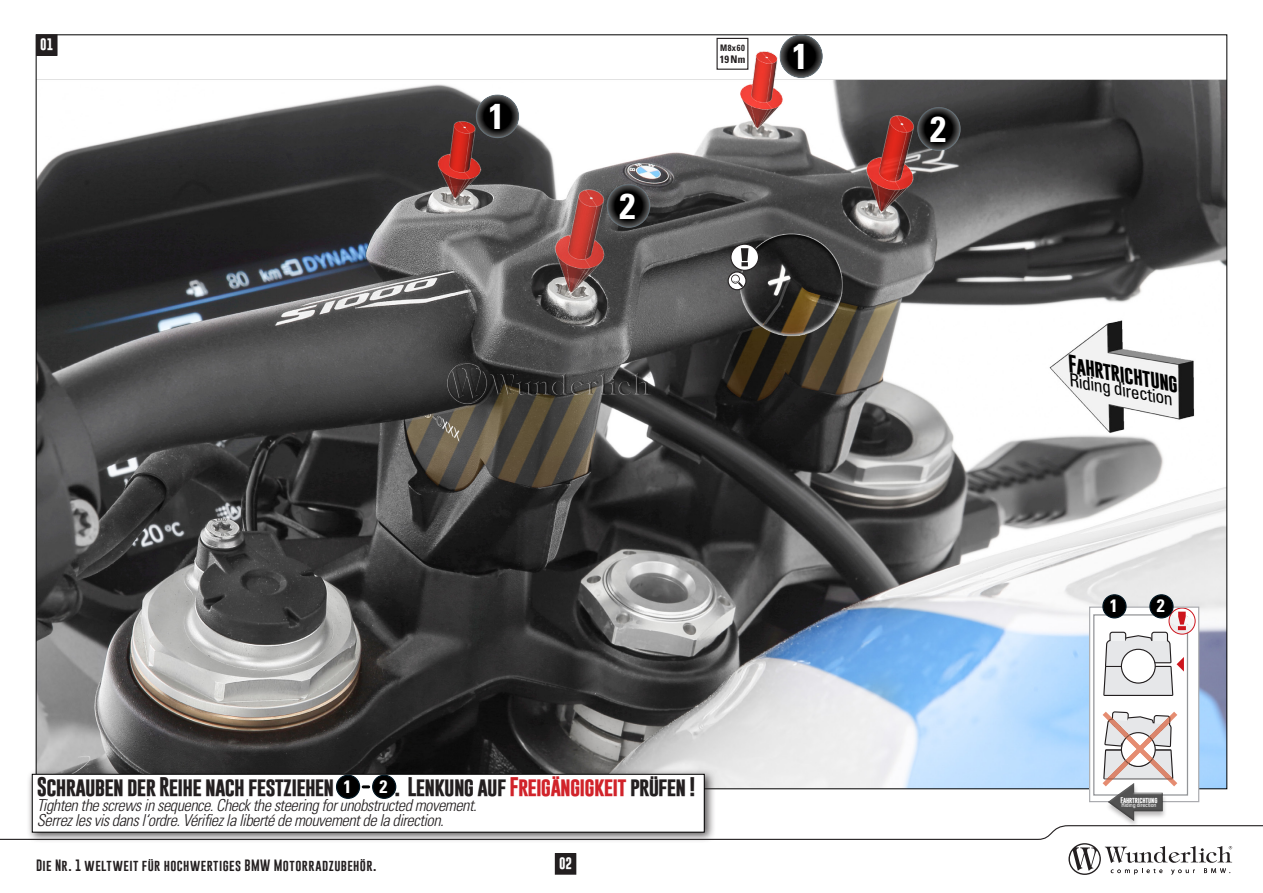
<style>
.page{position:relative;width:1263px;height:893px;background:#fff}
.page>*{position:absolute;margin:0;border:0;box-sizing:border-box;transform-origin:0 0}
.BU{font:700 condensed 36px "Univers LT Std";color:#fff}
.t1{font:700 19.5px "Gobold";letter-spacing:-.04em;color:#231f20}
.BU-2{font:italic condensed 18px "Univers LT Std";color:#000}
.BU-3{font:italic 700 18px "Gobold";color:#000}
.BU-4{font:700 condensed 18px "Univers LT Std";color:#fff}
.t2{font:italic 300 condensed 16.5px "Univers LT Std";letter-spacing:-.03em;color:#231f20}
.t3{font:12px "Gobold";letter-spacing:.035em;color:#231f20}
.t4{font:700 12px "Gobold";color:#fff}
.t5{font:700 condensed 10.5px "Univers LT Std";color:#231f20}
.t6{font:700 condensed 9px "Univers LT Std";letter-spacing:.05em;color:#231f20;scale:.95 1}
.BU-5{font:condensed 6px "Univers LT Std";letter-spacing:-.035em;color:#fff}
.BU-6{font:700 6px "Gobold";letter-spacing:-.035em;color:#fff}
.s1{color:#d1232a}
</style>
<div class="page">
<svg style="left:0;top:825px;width:1263px;height:50px"></svg>
<img style="left:38px;top:36px;width:1187px;height:751px">
<div style="left:555px;top:854px;width:21px;height:20px;background:#231f20"></div>
<div style="left:555px;top:853px;width:21px;height:21px;border:1px solid #231f20"></div>
<div style="left:475px;top:92px;width:46px;height:47px;background:#fff;opacity:.91"></div>
<div style="left:778px;top:32px;width:47px;height:47px;background:#fff;opacity:.91"></div>
<div style="left:605px;top:182px;width:47px;height:46px;background:#fff;opacity:.91"></div>
<div style="left:916px;top:105px;width:46px;height:46px;background:#fff;opacity:.91"></div>
<div style="left:27px;top:768px;width:689px;height:75px;background:#231f20;opacity:.75"></div>
<div style="left:32px;top:774px;width:672px;height:58px;background:#fff"></div>
<div style="left:32px;top:774px;width:673px;height:58px;border:1px solid #000"></div>
<div style="left:731px;top:244px;width:27px;height:26px;background:#fff;border-radius:50%"></div>
<div style="left:730px;top:244px;width:29px;height:27px;border:1px solid #231f20;border-radius:50%"></div>
<svg style="left:741px;top:248px;width:7px;height:18px"></svg>
<svg style="left:728px;top:272px;width:18px;height:18px"></svg>
<div style="left:728px;top:271px;width:18px;height:19px;border:1px solid #231f20;border-radius:50%"></div>
<svg style="left:731px;top:275px;width:12px;height:12px"></svg>
<div style="left:37px;top:35px;width:20px;height:20px;background:#231f20"></div>
<div style="left:36px;top:34px;width:21px;height:22px;border:1px solid #231f20"></div>
<svg style="left:363px;top:785px;width:6px;height:3px"></svg>
<div style="left:716px;top:38px;width:32px;height:32px;border:1px solid #231f20"></div>
<img style="left:447px;top:363px;width:206px;height:41px">
<div style="left:337px;top:775px;width:23px;height:23px;background:#000;border-radius:50%"></div>
<div style="left:336px;top:775px;width:24px;height:24px;border:1px solid #011622;border-radius:50%"></div>
<svg style="left:1092px;top:609px;width:105px;height:178px"></svg>
<div style="left:1089px;top:607px;width:110px;height:195px;border:1px solid #a8a9ad"></div>
<div style="left:1150px;top:595px;width:23px;height:23px;background:#000;border-radius:50%"></div>
<div style="left:1149px;top:594px;width:24px;height:24px;border:1px solid #011622;border-radius:50%"></div>
<div style="left:1103px;top:595px;width:23px;height:23px;background:#000;border-radius:50%"></div>
<div style="left:1102px;top:594px;width:24px;height:24px;border:1px solid #011622;border-radius:50%"></div>
<img style="left:1078px;top:776px;width:118px;height:63px">
<div style="left:373px;top:775px;width:23px;height:23px;background:#000;border-radius:50%"></div>
<div style="left:372px;top:775px;width:24px;height:24px;border:1px solid #011622;border-radius:50%"></div>
<p class="t4" style="left:40px;top:37px;width:15px">01</p>
<p class="t6" style="left:720px;top:42px;width:27px">M8x60</p>
<p class="t5" style="left:720px;top:53px;width:27px">19Nm</p>
<p class="BU" style="left:489px;top:94px;width:17px">1</p>
<p class="BU" style="left:620px;top:184px;width:17px">2</p>
<p class="BU" style="left:792px;top:34px;width:17px">1</p>
<p class="t1" style="left:37px;top:774px;width:299px">Schrauben der Reihe nach festziehen</p>
<p class="t1" style="left:394px;top:774px;width:302px">. Lenkung auf <span class="s1">Freigängigkeit</span> prüfen !</p>
<p class="t2" style="left:37px;top:795px;width:441px">Tighten the screws in sequence. Check the steering for unobstructed movement.</p>
<p class="t2" style="left:37px;top:810px;width:409px">Serrez les vis dans l‘ordre. Vérifiez la liberté de mouvement de la direction.</p>
<p class="BU-4" style="left:379px;top:775px;width:9px">2</p>
<p class="BU-4" style="left:343px;top:775px;width:9px">1</p>
<p class="t3" style="left:36px;top:858px;width:342px">Die Nr. 1 weltweit für hochwertiges BMW Motorradzubehör.</p>
<p class="t4" style="left:559px;top:855px;width:15px">02</p>
<p class="BU" style="left:930px;top:107px;width:17px">2</p>
<p class="BU-3" style="left:1072px;top:353px;width:113px;rotate:10deg">Fahrtrichtung</p>
<p class="BU-2" style="left:1073px;top:369px;width:106px;rotate:10deg">Riding direction</p>
<p class="BU-4" style="left:1110px;top:595px;width:9px">1</p>
<p class="BU-4" style="left:1157px;top:595px;width:9px">2</p>
<p class="BU-6" style="left:1120px;top:796px;width:39px">Fahrtrichtung</p>
<p class="BU-5" style="left:1121px;top:801px;width:36px">Riding direction</p>
</div>
